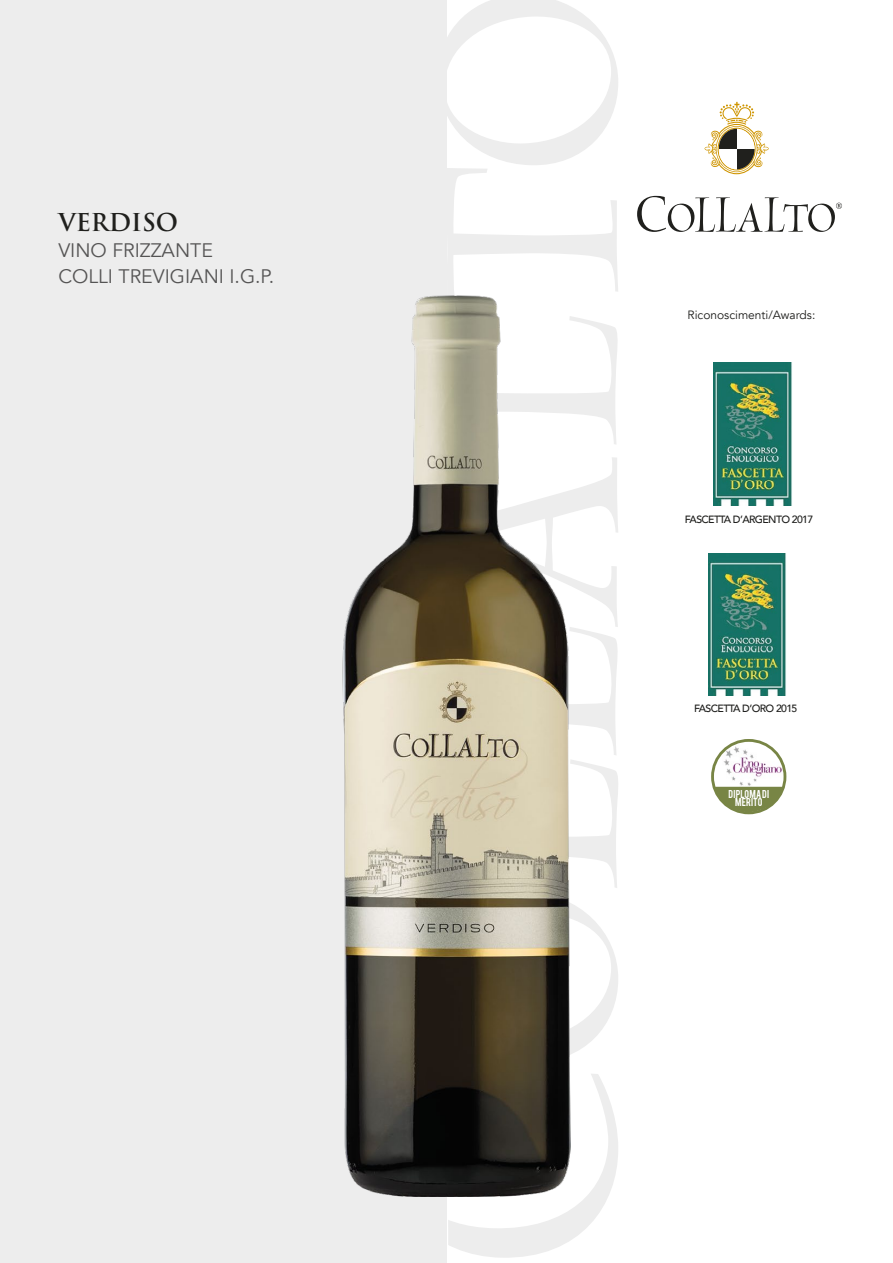
<style>
.page{position:relative;width:893px;height:1263px;background:#fff}
.page>*{position:absolute;margin:0;border:0;box-sizing:border-box;transform-origin:0 0}
.t1{font:700 24px "Trajan";color:#20201d}
.t2{font:19.5px/26px "Avenir";color:#555454}
.t3{font:12px "Avenir";color:#1d1d1b}
.t4{font:500 10.5px "Avenir";letter-spacing:-.06em;color:#1d1d1b}
.t5{font:9px/8.7px "Bebas";letter-spacing:.02em;color:#fff;text-align:center}
</style>
<div class="page">
<div style="left:0;top:0;width:447px;height:1263px;background:#ededed"></div>
<svg style="left:448px;top:1074px;width:170px;height:184px"></svg>
<svg style="left:570px;top:457px;width:48px;height:598px"></svg>
<svg style="left:447px;top:0;width:171px;height:444px"></svg>
<svg style="left:704px;top:102px;width:65px;height:72px"></svg>
<svg style="left:737px;top:149px;width:18px;height:20px"></svg>
<svg style="left:719px;top:129px;width:18px;height:20px"></svg>
<svg style="left:719px;top:149px;width:18px;height:20px"></svg>
<svg style="left:737px;top:129px;width:18px;height:20px"></svg>
<svg style="left:637px;top:196px;width:205px;height:36px"></svg>
<img style="left:342px;top:295px;width:228px;height:902px">
<img style="left:713px;top:363px;width:79px;height:142px">
<img style="left:708px;top:553px;width:78px;height:143px">
<img style="left:722px;top:744px;width:60px;height:43px">
<div style="left:711px;top:739px;width:75px;height:75px;border:3px solid #788545;border-radius:50%"></div>
<svg style="left:714px;top:787px;width:70px;height:25px"></svg>
<h1 class="t1" style="left:58px;top:207px;width:121px">VERDISO</h1>
<h2 class="t2" style="left:58px;top:237px;width:217px">VINO FRIZZANTE<br>COLLI TREVIGIANI I.G.P.</h2>
<p class="t3" style="left:688px;top:308px;width:129px">Riconoscimenti/Awards:</p>
<p class="t4" style="left:685px;top:510px;width:130px">FASCETTA D’ARGENTO 2017</p>
<p class="t4" style="left:694px;top:699px;width:105px">FASCETTA D’ORO 2015</p>
<p class="t5" style="left:729px;top:789px;width:42px">DIPLOMA DI<br>MERITO</p>
</div>
